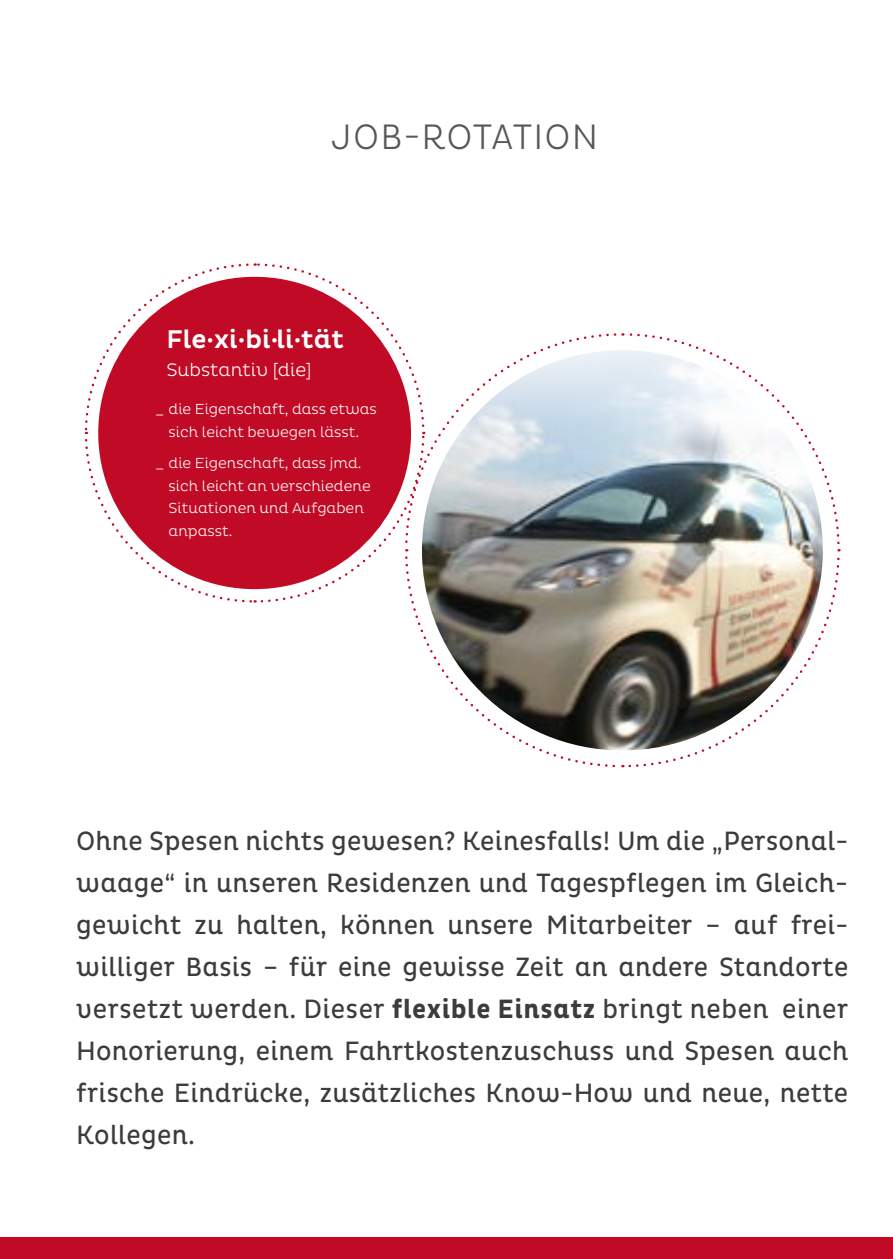
<style>
.page{position:relative;width:893px;height:1259px;background:#fff}
.page>*{position:absolute;margin:0;border:0;box-sizing:border-box;transform-origin:0 0}
.t1{font:300 36px "Pluto Cond";letter-spacing:.035em;color:#575756}
.t2{font:27px/42px "Pluto Cond";letter-spacing:.01em;color:#3c3c3b;text-align:justify}
.t3{font:500 26.1px "Pluto";color:#fff;scale:.96 1}
.t4{font:300 18.6px "Pluto";color:#fff;scale:.96 1}
.t5{font:300 14.7px/22.5px "Pluto";color:#fff;text-align:center;scale:.96 1}
.s1{font-weight:700}
</style>
<div class="page">
<div style="left:0;top:1237px;width:893px;height:22px;background:#c10a25"></div>
<svg style="left:628px;top:551px;width:213px;height:217px"></svg>
<svg style="left:624px;top:333px;width:216px;height:212px"></svg>
<img style="left:422px;top:350px;width:401px;height:400px">
<svg style="left:84px;top:263px;width:342px;height:341px"></svg>
<div style="left:98px;top:277px;width:313px;height:312px;background:#c10a25;border-radius:50%"></div>
<h1 class="t1" style="left:331px;top:116px;width:269px">JOB-ROTATION</h1>
<p class="t3" style="left:167px;top:325px;width:186px">Fle·xi·bi·li·tät</p>
<p class="t4" style="left:167px;top:359px;width:152px">Substantiv [die]</p>
<p class="t5" style="left:154px;top:398px;width:233px">_ die Eigenschaft, dass etwas sich leicht bewegen lässt.</p>
<p class="t5" style="left:169px;top:452px;width:212px;text-align:left;text-indent:-14px">_ die Eigenschaft, dass jmd. sich leicht an verschiedene<br>Situationen und Aufgaben anpasst.</p>
<p class="t2" style="left:76px;top:820px;width:774px">Ohne Spesen nichts gewesen? Keinesfalls! Um die „Personal&shy;waage“ in unseren Residenzen und Tagespflegen im Gleich&shy;gewicht zu halten, können unsere Mitarbeiter – auf frei&shy;williger Basis – für eine gewisse Zeit an andere Standorte versetzt werden. Dieser <span class="s1">flexible Einsatz</span> bringt neben einer Honorierung, einem Fahrtkostenzuschuss und Spesen auch frische Eindrücke, zusätzliches Know-How und neue, nette Kollegen.</p>
</div>
